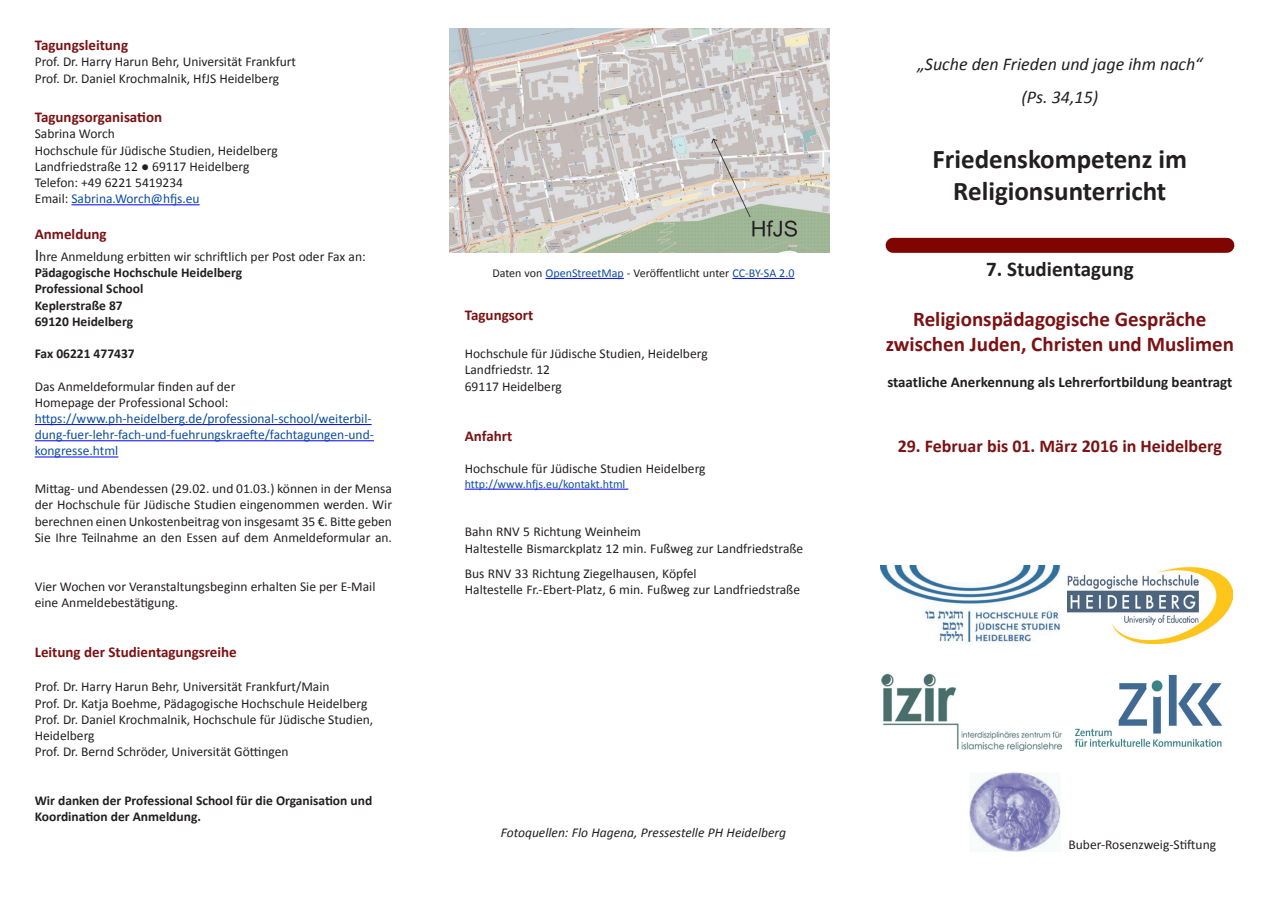
<style>
.page{position:relative;width:1272px;height:902px;background:#fff}
.page>*{position:absolute;margin:0;border:0;box-sizing:border-box;transform-origin:0 0}
.t1{font:700 27px "Calibri";color:#231f20}
.t2{font:700 21px "Calibri";color:#7c1113}
.t3{font:700 21px "Calibri";color:#231f20}
.t4{font:italic 18px "Calibri";color:#231f20}
.t5{font:700 18px "Calibri";color:#7c1113}
.t6{font:700 15px "Calibri";color:#7c1113}
.t7{font:700 15px "Calibri";color:#231f20}
.t8{font:13.5px/16.2px "Calibri";color:#231f20}
.t9{font:700 13.5px/16.2px "Calibri";color:#231f20}
.t10{font:13.5px/16.2px "Calibri";color:#0d4da1}
.t11{font:italic 13.5px "Calibri";color:#231f20}
.t12{font:12px "Calibri";color:#231f20}
.t13{font:12px "Calibri";color:#0d4da1}
.s1{color:#231f20}
.s2{font-size:18px}
.s3{color:#0d4da1}
</style>
<div class="page">
<hr style="left:71px;top:204px;width:129px;height:1px;background:#00f">
<hr style="left:35px;top:424px;width:336px;height:1px;background:#00f">
<hr style="left:35px;top:440px;width:339px;height:1px;background:#00f">
<hr style="left:35px;top:456px;width:83px;height:1px;background:#00f">
<img style="left:450px;top:28px;width:379px;height:225px">
<hr style="left:545px;top:278px;width:79px;height:1px;background:#00f">
<hr style="left:732px;top:278px;width:62px;height:1px;background:#00f">
<hr style="left:465px;top:488px;width:163px;height:1px;background:#00f">
<div style="left:893px;top:238px;width:333px;height:15px;background:#800400"></div>
<img style="left:880px;top:565px;width:180px;height:78px">
<img style="left:1067px;top:567px;width:165px;height:76px">
<img style="left:881px;top:673px;width:180px;height:77px">
<img style="left:1074px;top:674px;width:149px;height:73px">
<img style="left:969px;top:772px;width:91px;height:79px">
<p class="t6" style="left:35px;top:36px;width:95px">Tagungsleitung</p>
<p class="t8" style="left:35px;top:54px;width:263px">Prof. Dr. Harry Harun Behr, Universität Frankfurt</p>
<p class="t8" style="left:35px;top:70px;width:246px">Prof. Dr. Daniel Krochmalnik, HfJS Heidelberg</p>
<p class="t6" style="left:35px;top:108px;width:129px">Tagungsorganisation</p>
<p class="t8" style="left:35px;top:126px;width:82px">Sabrina Worch</p>
<p class="t8" style="left:35px;top:142px;width:244px">Hochschule für Jüdische Studien, Heidelberg</p>
<p class="t8" style="left:35px;top:158px;width:216px">Landfriedstraße 12 ● 69117 Heidelberg</p>
<p class="t8" style="left:35px;top:174px;width:150px">Telefon: +49 6221 5419234</p>
<p class="t10" style="left:35px;top:191px;width:166px"><span class="s1">Email:</span> Sabrina.Worch@hfjs.eu</p>
<p class="t6" style="left:35px;top:225px;width:73px">Anmeldung</p>
<p class="t8" style="left:35px;top:248px;width:332px"><span class="s2">I</span>hre Anmeldung erbitten wir schriftlich per Post oder Fax an:</p>
<p class="t9" style="left:35px;top:264px;width:209px">Pädagogische Hochschule Heidelberg</p>
<p class="t9" style="left:35px;top:281px;width:110px">Professional School</p>
<p class="t9" style="left:35px;top:297px;width:90px">Keplerstraße 87</p>
<p class="t9" style="left:35px;top:313px;width:100px">69120 Heidelberg</p>
<p class="t9" style="left:35px;top:345px;width:101px">Fax 06221 477437</p>
<p class="t8" style="left:35px;top:378px;width:202px">Das Anmeldeformular finden auf der</p>
<p class="t8" style="left:35px;top:394px;width:195px">Homepage der Professional School:</p>
<p class="t10" style="left:35px;top:410px;width:341px">https://www.ph-heidelberg.de/professional-school/weiterbil&shy;dung-fuer-lehr-fach-und-fuehrungskraefte/fachtagungen-und&shy;kongresse.html</p>
<p class="t8" style="left:35px;top:480px;width:359px">Mittag- und Abendessen (29.02. und 01.03.) können in der Mensa</p>
<p class="t8" style="left:35px;top:497px;width:359px">der Hochschule für Jüdische Studien eingenommen werden. Wir</p>
<p class="t8" style="left:35px;top:513px;width:359px">berechnen einen Unkostenbeitrag von insgesamt 35 €. Bitte geben</p>
<p class="t8" style="left:35px;top:529px;width:359px">Sie Ihre Teilnahme an den Essen auf dem Anmeldeformular an.</p>
<p class="t8" style="left:35px;top:578px;width:342px">Vier Wochen vor Veranstaltungsbeginn erhalten Sie per E-Mail</p>
<p class="t8" style="left:35px;top:594px;width:145px">eine Anmeldebestätigung.</p>
<p class="t6" style="left:35px;top:642px;width:203px">Leitung der Studientagungsreihe</p>
<p class="t8" style="left:35px;top:678px;width:296px">Prof. Dr. Harry Harun Behr, Universität Frankfurt/Main</p>
<p class="t8" style="left:35px;top:695px;width:334px">Prof. Dr. Katja Boehme, Pädagogische Hochschule Heidelberg</p>
<p class="t8" style="left:35px;top:711px;width:340px">Prof. Dr. Daniel Krochmalnik, Hochschule für Jüdische Studien,</p>
<p class="t8" style="left:35px;top:727px;width:61px">Heidelberg</p>
<p class="t8" style="left:35px;top:743px;width:255px">Prof. Dr. Bernd Schröder, Universität Göttingen</p>
<p class="t9" style="left:35px;top:792px;width:339px">Wir danken der Professional School für die Organisation und<br>Koordination der Anmeldung.</p>
<p class="t12" style="left:492px;top:265px;width:303px">Daten von <span class="s3">OpenStreetMap</span> - Veröffentlicht unter <span class="s3">CC-BY-SA 2.0</span></p>
<p class="t6" style="left:465px;top:306px;width:70px">Tagungsort</p>
<p class="t8" style="left:465px;top:345px;width:244px">Hochschule für Jüdische Studien, Heidelberg</p>
<p class="t8" style="left:465px;top:362px;width:87px">Landfriedstr. 12</p>
<p class="t8" style="left:465px;top:378px;width:99px">69117 Heidelberg</p>
<p class="t6" style="left:465px;top:426px;width:49px">Anfahrt</p>
<p class="t8" style="left:465px;top:461px;width:242px">Hochschule für Jüdische Studien Heidelberg</p>
<p class="t13" style="left:465px;top:476px;width:162px">http://www.hfjs.eu/kontakt.html</p>
<p class="t8" style="left:465px;top:524px;width:178px">Bahn RNV 5 Richtung Weinheim</p>
<p class="t8" style="left:465px;top:540px;width:340px">Haltestelle Bismarckplatz 12 min. Fußweg zur Landfriedstraße</p>
<p class="t8" style="left:465px;top:565px;width:337px">Bus RNV 33 Richtung Ziegelhausen, Köpfel<br>Haltestelle Fr.-Ebert-Platz, 6 min. Fußweg zur Landfriedstraße</p>
<p class="t11" style="left:501px;top:823px;width:287px">Fotoquellen: Flo Hagena, Pressestelle PH Heidelberg</p>
<p class="t4" style="left:917px;top:52px;width:286px">„Suche den Frieden und jage ihm nach“</p>
<p class="t4" style="left:1021px;top:84px;width:78px">(Ps. 34,15)</p>
<p class="t1" style="left:932px;top:141px;width:256px">Friedenskompetenz im</p>
<p class="t1" style="left:953px;top:174px;width:214px">Religionsunterricht</p>
<p class="t3" style="left:986px;top:255px;width:149px">7. Studientagung</p>
<p class="t2" style="left:913px;top:305px;width:295px">Religionspädagogische Gespräche</p>
<p class="t2" style="left:885px;top:331px;width:350px">zwischen Juden, Christen und Muslimen</p>
<p class="t7" style="left:887px;top:372px;width:346px">staatliche Anerkennung als Lehrerfortbildung beantragt</p>
<p class="t5" style="left:897px;top:434px;width:326px">29. Februar bis 01. März 2016 in Heidelberg</p>
<p class="t8" style="left:1068px;top:835px;width:149px">Buber-Rosenzweig-Stiftung</p>
</div>
